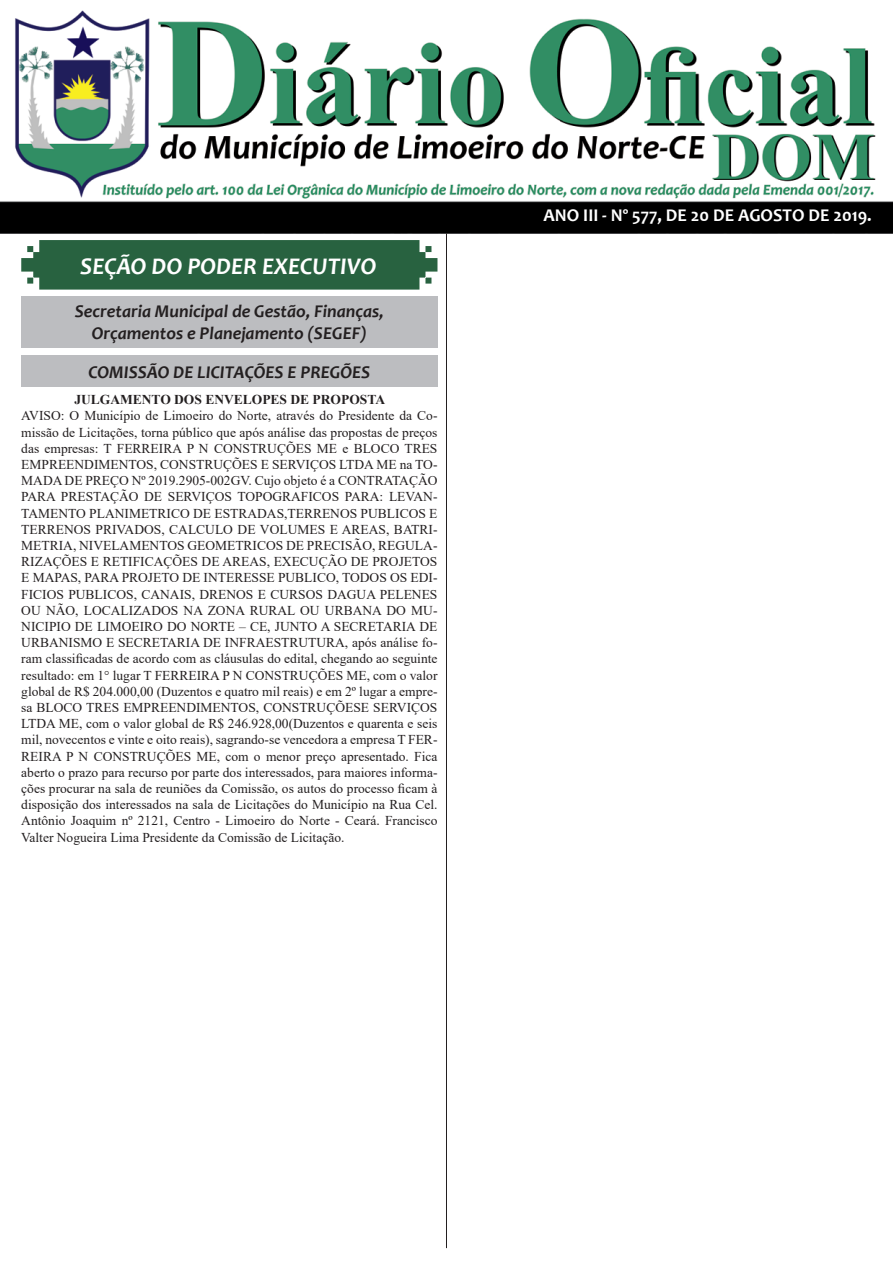
<style>
.page{position:relative;width:893px;height:1263px;background:#fff}
.page>*{position:absolute;margin:0;border:0;box-sizing:border-box;transform-origin:0 0}
.t1{font:italic 700 24px "Candara";color:#fff}
.t2{font:italic 700 18px "Candara";color:#231f20}
.t3{font:700 18px "Candara";color:#fff}
.t4{font:13.5px/16.2px "Times New Roman";color:#231f20;text-align:justify}
.t5{font:700 13.5px "Times New Roman";color:#231f20}
</style>
<div class="page">
<img style="left:0;top:10px;width:893px;height:224px">
<svg style="left:21px;top:240px;width:416px;height:50px;background:#346a4a"></svg>
<hr style="left:446px;top:233px;width:1px;height:1015px;background:#231f20">
<div style="left:21px;top:296px;width:416px;height:51px;background:#bcbdc0"></div>
<div style="left:21px;top:355px;width:416px;height:32px;background:#bcbdc0"></div>
<p class="t1" style="left:80px;top:251px;width:298px">SEÇÃO DO PODER EXECUTIVO</p>
<p class="t2" style="left:75px;top:300px;width:310px">Secretaria Municipal de Gestão, Finanças,</p>
<p class="t2" style="left:92px;top:322px;width:276px">Orçamentos e Planejamento (SEGEF)</p>
<p class="t2" style="left:88px;top:360px;width:283px">COMISSÃO DE LICITAÇÕES E PREGÕES</p>
<p class="t5" style="left:74px;top:390px;width:312px">JULGAMENTO DOS ENVELOPES DE PROPOSTA</p>
<p class="t4" style="left:21px;top:407px;width:418px">AVISO: O Município de Limoeiro do Norte, através do Presidente da Co&shy;missão de Licitações, torna público que após análise das propostas de preços das empresas: T FERREIRA P N CONSTRUÇÕES ME e BLOCO TRES EMPREENDIMENTOS, CONSTRUÇÕES E SERVIÇOS LTDA ME na TO-MADA DE PREÇO Nº 2019.2905-002GV. Cujo objeto é a CONTRATAÇÃO PARA PRESTAÇÃO DE SERVIÇOS TOPOGRAFICOS PARA: LEVAN-TAMENTO PLANIMETRICO DE ESTRADAS,TERRENOS PUBLICOS E TERRENOS PRIVADOS, CALCULO DE VOLUMES E AREAS, BATRI-METRIA, NIVELAMENTOS GEOMETRICOS DE PRECISÃO, REGULA-RIZAÇÕES E RETIFICAÇÕES DE AREAS, EXECUÇÃO DE PROJETOS E MAPAS, PARA PROJETO DE INTERESSE PUBLICO, TODOS OS EDI-FICIOS PUBLICOS, CANAIS, DRENOS E CURSOS DAGUA PELENES OU NÃO, LOCALIZADOS NA ZONA RURAL OU URBANA DO MU-NICIPIO DE LIMOEIRO DO NORTE – CE, JUNTO A SECRETARIA DE URBANISMO E SECRETARIA DE INFRAESTRUTURA, após análise fo&shy;ram classificadas de acordo com as cláusulas do edital, chegando ao seguinte resultado: em 1° lugar T FERREIRA P N CONSTRUÇÕES ME, com o valor global de R$ 204.000,00 (Duzentos e quatro mil reais) e em 2º lugar a empre&shy;sa BLOCO TRES EMPREENDIMENTOS, CONSTRUÇÕESE SERVIÇOS LTDA ME, com o valor global de R$ 246.928,00(Duzentos e quarenta e seis mil, novecentos e vinte e oito reais), sagrando-se vencedora a empresa T FER-REIRA P N CONSTRUÇÕES ME, com o menor preço apresentado. Fica aberto o prazo para recurso por parte dos interessados, para maiores informa&shy;ções procurar na sala de reuniões da Comissão, os autos do processo ficam à disposição dos interessados na sala de Licitações do Município na Rua Cel.<br>Antônio Joaquim nº 2121, Centro - Limoeiro do Norte - Ceará. Francisco Valter Nogueira Lima Presidente da Comissão de Licitação.</p>
<p class="t3" style="left:544px;top:204px;width:330px">ANO III - Nº 577, DE 20 DE AGOSTO DE 2019.</p>
</div>
